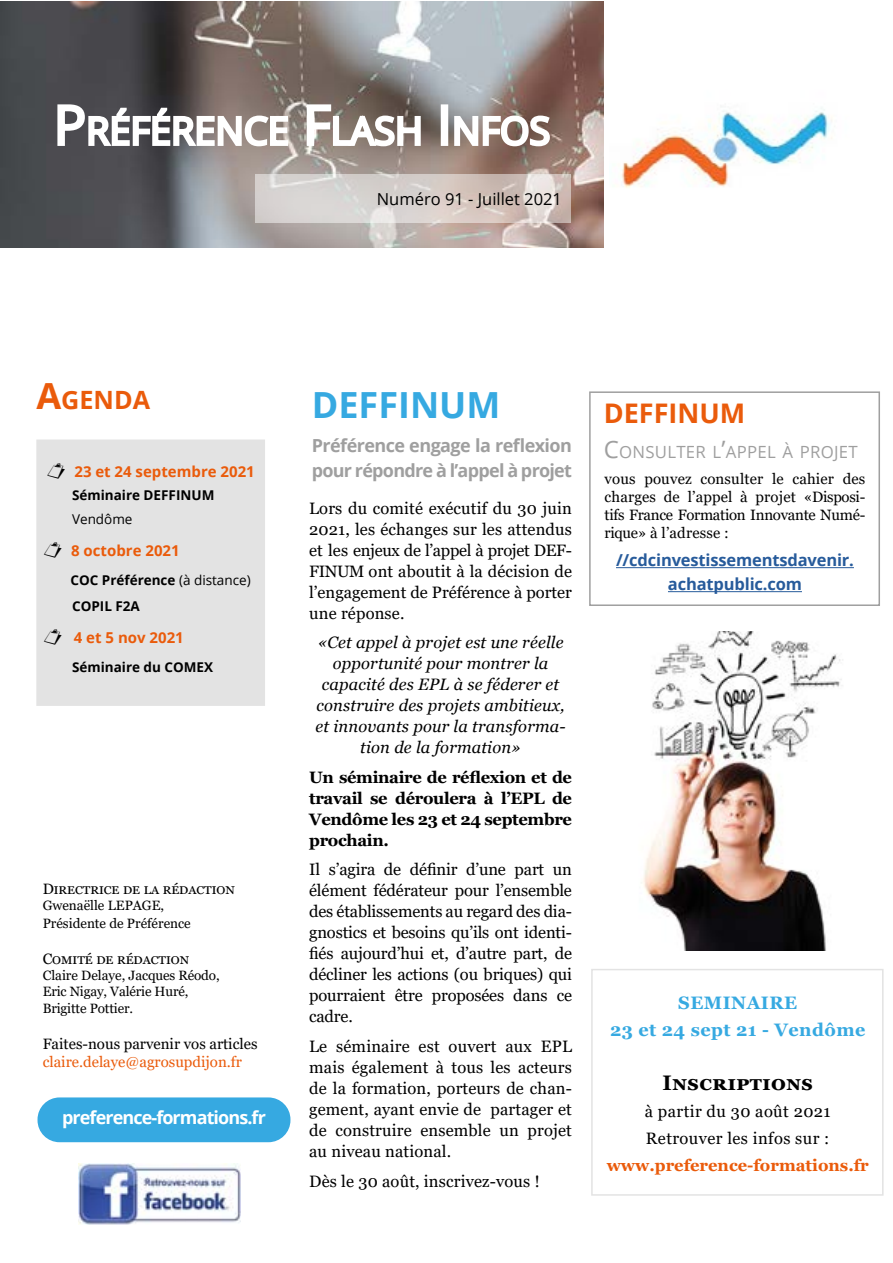
<style>
.page{position:relative;width:893px;height:1263px;background:#fff}
.page>*{position:absolute;margin:0;border:0;box-sizing:border-box;transform-origin:0 0}
.t1{font:37.8px "Open Sans";color:#fff}
.t2{font:700 36px "Open Sans";color:#36a9e1}
.t3{font:700 27px "Open Sans";color:#ea5b0b}
.t4{font:700 25.2px "Open Sans";color:#ea5b0b}
.t5{font:700 21px "Georgia";letter-spacing:.03em;color:#000}
.t6{font:700 18px/25.5px "Open Sans";letter-spacing:-.03em;color:#9f9f9f}
.t7{font:700 18px/27px "Georgia";letter-spacing:.025em;color:#36a9e1;text-align:center}
.t8{font:700 18px "Open Sans";letter-spacing:-.05em;color:#fff}
.t9{font:16.8px "Open Sans";letter-spacing:.015em;color:#9f9f9f}
.t10{font:16.5px/21px "Georgia";letter-spacing:.01em;color:#000;text-align:justify}
.t11{font:italic 16.5px/21px "Georgia";letter-spacing:.01em;color:#000;text-align:center}
.t12{font:700 16.5px/21px "Georgia";letter-spacing:-.02em;color:#000;text-align:justify}
.t13{font:700 16.5px/24px "Open Sans";letter-spacing:-.01em;color:#275b9b;text-align:center}
.t14{font:700 16.5px "Georgia";color:#ea5b0b}
.t15{font:16.5px "Open Sans";color:#000}
.t16{font:15px/18px "Georgia";color:#000;text-align:justify}
.t17{font:700 15px "Open Sans";color:#ea5b0b}
.t18{font:15px "Georgia";color:#ea5b0b}
.t19{font:15px "Georgia";letter-spacing:.16em;color:#000}
.t20{font:15px "Georgia";letter-spacing:.11em;color:#000}
.t21{font:13.5px/16.2px "Georgia";color:#000}
.t22{font:700 13.5px/25.2px "Open Sans";color:#000}
.t23{font:13.5px "Open Sans";color:#000}
.s1{font-size:54px}
.s2{font-size:36px}
.s3{font-weight:400}
.s4{font-size:24px}
</style>
<div class="page">
<img style="left:621px;top:108px;width:211px;height:80px">
<img style="left:0;top:1px;width:604px;height:247px">
<img style="left:78px;top:1163px;width:162px;height:61px">
<div style="left:38px;top:1098px;width:252px;height:43px;background:#36a9e1;border-radius:21px"></div>
<div style="left:38px;top:1097px;width:252px;height:45px;border:2px solid #36a9e1;border-radius:21px"></div>
<div style="left:591px;top:969px;width:292px;height:227px;border:2px solid #e3e3e3"></div>
<div style="left:39px;top:442px;width:223px;height:261px;background:#e3e3e3"></div>
<div style="left:36px;top:439px;width:229px;height:267px;border:6px solid #e3e3e3"></div>
<svg style="left:255px;top:174px;width:315px;height:49px;background:#d7ceca"></svg>
<hr style="left:616px;top:567px;width:238px;height:1px;background:#275b9b">
<hr style="left:668px;top:591px;width:134px;height:1px;background:#275b9b">
<div style="left:589px;top:391px;width:291px;height:215px;border:2px solid #9f9f9f"></div>
<img style="left:641px;top:631px;width:202px;height:319px">
<h1 class="t1" style="left:54px;top:105px;width:498px"><span class="s1">P</span>RÉFÉRENCE <span class="s1">F</span>LASH <span class="s1">I</span>NFOS</h1>
<p class="t15" style="left:377px;top:188px;width:187px">Numéro 91 - Juillet 2021</p>
<h3 class="t4" style="left:36px;top:382px;width:115px"><span class="s2">A</span>GENDA</h3>
<p class="t17" style="left:74px;top:461px;width:182px">23 et 24 septembre 2021</p>
<p class="t22" style="left:72px;top:482px;width:144px">Séminaire DEFFINUM</p>
<p class="t23" style="left:72px;top:510px;width:62px">Vendôme</p>
<p class="t17" style="left:71px;top:540px;width:110px">8 octobre 2021</p>
<p class="t22" style="left:70px;top:567px;width:182px">COC Préférence <span class="s3">(à distance)<br></span>COPIL F2A</p>
<p class="t17" style="left:74px;top:627px;width:112px">4 et 5 nov 2021</p>
<p class="t22" style="left:72px;top:654px;width:143px">Séminaire du COMEX</p>
<p class="t19" style="left:43px;top:879px;width:193px">Directrice de la rédaction</p>
<p class="t21" style="left:43px;top:896px;width:150px;line-height:18px">Gwenaëlle LEPAGE,<br>Présidente de Préférence</p>
<p class="t20" style="left:43px;top:950px;width:148px">Comité de rédaction</p>
<p class="t21" style="left:43px;top:968px;width:179px">Claire Delaye, Jacques Réodo,<br>Eric Nigay, Valérie Huré,<br>Brigitte Pottier.</p>
<p class="t16" style="left:43px;top:1035px;width:216px">Faites-nous parvenir vos articles</p>
<p class="t18" style="left:43px;top:1052px;width:201px">claire.delaye@agrosupdijon.fr</p>
<p class="t8" style="left:62px;top:1104px;width:205px">preference-formations.fr</p>
<h2 class="t2" style="left:312px;top:379px;width:190px">DEFFINUM</h2>
<p class="t6" style="left:312px;top:432px;width:262px">Préférence engage la reflexion pour répondre à l’appel à projet</p>
<p class="t10" style="left:309px;top:498px;width:264px">Lors du comité exécutif du 30 juin 2021, les échanges sur les attendus et les enjeux de l’appel à projet DEF-FINUM ont aboutit à la décision de l’engagement de Préférence à porter une réponse.</p>
<p class="t11" style="left:316px;top:632px;width:251px">«Cet appel à projet est une réelle opportunité pour montrer la capacité des EPL à se féderer et construire des projets ambitieux, et innovants pour la transforma&shy;tion de la formation»</p>
<p class="t12" style="left:309px;top:767px;width:264px">Un séminaire de réflexion et de travail se déroulera à l’EPL de Vendôme les 23 et 24 septembre prochain.</p>
<p class="t10" style="left:309px;top:859px;width:264px">Il s’agira de définir d’une part un élément fédérateur pour l’ensemble des établissements au regard des dia&shy;gnostics et besoins qu’ils ont identi&shy;fiés aujourd’hui et, d’autre part, de décliner les actions (ou briques) qui pourraient être proposées dans ce cadre.</p>
<p class="t10" style="left:309px;top:1036px;width:264px">Le séminaire est ouvert aux EPL mais également à tous les acteurs de la formation, porteurs de chan&shy;gement, ayant envie de partager et de construire ensemble un projet au niveau national.</p>
<p class="t10" style="left:309px;top:1171px;width:232px">Dès le 30 août, inscrivez-vous !</p>
<h3 class="t3" style="left:604px;top:394px;width:143px">DEFFINUM</h3>
<p class="t9" style="left:604px;top:440px;width:255px"><span class="s4">C</span>ONSULTER L<span class="s4">’</span>APPEL À PROJET</p>
<p class="t16" style="left:605px;top:470px;width:262px">vous pouvez consulter le cahier des charges de l’appel à projet «Disposi&shy;tifs France Formation Innovante Numé&shy;rique» à l’adresse :</p>
<p class="t13" style="left:616px;top:548px;width:239px">//cdcinvestissementsdavenir. achatpublic.com</p>
<p class="t7" style="left:610px;top:990px;width:257px">SEMINAIRE<br>23 et 24 sept 21 - Vendôme</p>
<p class="t5" style="left:662px;top:1070px;width:152px">Inscriptions</p>
<p class="t10" style="left:645px;top:1098px;width:187px;line-height:27px">à partir du 30 août 2021<br>Retrouver les infos sur :</p>
<p class="t14" style="left:607px;top:1155px;width:264px">www.preference-formations.fr</p>
</div>
